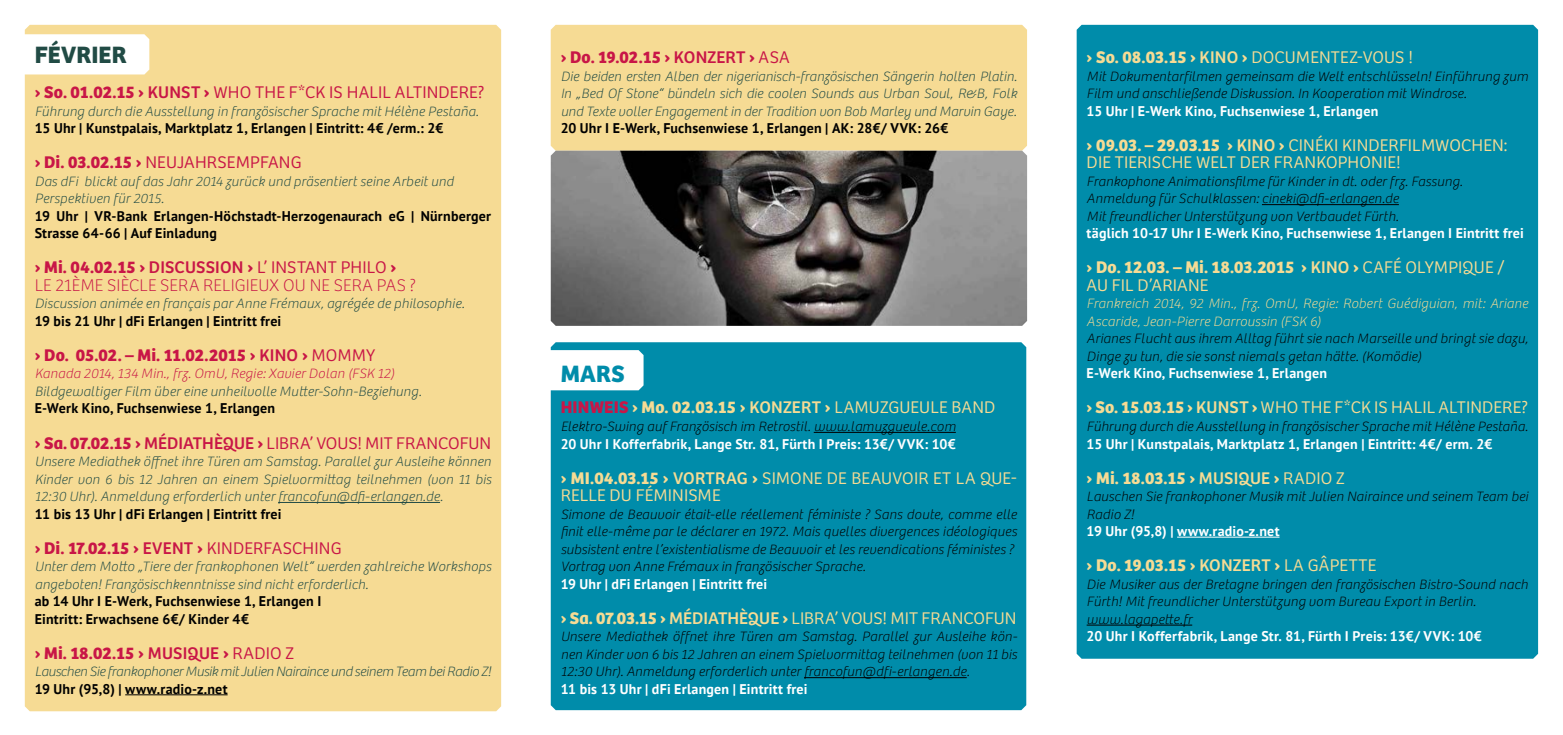
<style>
.page{position:relative;width:1563px;height:735px;background:#fff}
.page>*{position:absolute;margin:0;border:0;box-sizing:border-box;transform-origin:0 0}
.t1{font:700 24.5px "Bree";letter-spacing:.005em;color:#214b45}
.t2{font:700 24.5px "Bree";color:#008caa}
.t3{font:300 17.5px/17.5px "Bree";letter-spacing:.005em;color:#f6db94}
.t4{font:300 17.5px "Bree";letter-spacing:.005em;color:#c81647}
.t5{font:700 17.5px "Bree";letter-spacing:.005em;color:#c81647}
.t6{font:100 17.5px/17.5px "Bree";letter-spacing:.01em;color:#c81647}
.t7{font:700 17.5px "Bree";letter-spacing:.005em;color:#f6db94}
.t8{font:italic 100 14px/17.5px "Bree";letter-spacing:.01em;color:#000}
.t9{font:italic 100 14px/17.5px "Bree";letter-spacing:.01em;color:#214b45}
.t10{font:700 14px "PT Sans";letter-spacing:.015em;color:#fff}
.t11{font:700 14px/17.5px "PT Sans";letter-spacing:.015em;color:#000}
.t12{font:italic 100 14px/17.5px "Bree";letter-spacing:.01em;color:#f6db94}
.t13{font:italic 100 14px "Bree";letter-spacing:-.02em;color:#214b45}
.t14{font:italic 100 14px "Bree";letter-spacing:.01em;color:#c81647}
.s1{font-weight:700}
.s2{font-weight:400}
.s3{font-weight:300}
.s4{font-weight:700;color:#c81647}
</style>
<div class="page">
<div style="left:551px;top:342px;width:475px;height:367px;background:#008caa"></div>
<div style="left:25px;top:25px;width:476px;height:686px;background:#f6db94"></div>
<div style="left:1076px;top:25px;width:462px;height:633px;background:#008caa"></div>
<div style="left:551px;top:25px;width:476px;height:126px;background:#f6db94"></div>
<svg style="left:25px;top:34px;width:124px;height:40px"></svg>
<svg style="left:551px;top:350px;width:92px;height:40px"></svg>
<hr style="left:278px;top:502px;width:162px;height:1px;background:#214b45">
<hr style="left:125px;top:694px;width:103px;height:1px;background:#000">
<hr style="left:814px;top:432px;width:142px;height:1px;background:#000">
<hr style="left:804px;top:677px;width:162px;height:1px;background:#000">
<hr style="left:1262px;top:204px;width:137px;height:1px;background:#000">
<hr style="left:1177px;top:536px;width:102px;height:1px;background:#fff">
<hr style="left:1086px;top:624px;width:106px;height:1px;background:#000">
<img style="left:551px;top:151px;width:476px;height:175px">
<h1 class="t1" style="left:35px;top:40px;width:93px">FÉVRIER</h1>
<p class="t4" style="left:35px;top:82px;width:451px"><span class="s1">› So. 01.02.15 ›</span> <span class="s2">KUNST</span> <span class="s1">›</span> WHO THE F*CK IS HALIL ALTINDERE?</p>
<p class="t9" style="left:35px;top:102px;width:445px">Führung durch die Ausstellung in französischer Sprache mit Hélène Pestaña.</p>
<p class="t11" style="left:35px;top:119px;width:410px">15 Uhr | Kunstpalais, Marktplatz 1, Erlangen | Eintritt: 4€ /erm.: 2€</p>
<p class="t4" style="left:35px;top:152px;width:268px"><span class="s1">› Di. 03.02.15 ›</span> NEUJAHRSEMPFANG</p>
<p class="t9" style="left:35px;top:172px;width:420px">Das dFi blickt auf das Jahr 2014 zurück und präsentiert seine Arbeit und<br>Perspektiven für 2015.</p>
<p class="t11" style="left:35px;top:207px;width:458px">19 Uhr | VR-Bank Erlangen-Höchstadt-Herzogenaurach eG | Nürnberger<br>Strasse 64-66 | Auf Einladung</p>
<p class="t6" style="left:35px;top:259px;width:383px"><span class="s1">› Mi. 04.02.15 ›</span> <span class="s2">DISCUSSION</span> <span class="s1">›</span> <span class="s3">L’ INSTANT PHILO</span> <span class="s1">›<br></span>LE 21ÈME SIÈCLE SERA RELIGIEUX OU NE SERA PAS ?</p>
<p class="t9" style="left:35px;top:295px;width:431px">Discussion animée en français par Anne Frémaux, agrégée de philosophie.</p>
<p class="t11" style="left:35px;top:312px;width:248px">19 bis 21 Uhr | dFi Erlangen | Eintritt frei</p>
<p class="t5" style="left:35px;top:344px;width:342px">› Do. 05.02. – Mi. 11.02.2015 › <span class="s2">KINO</span> › <span class="s3">MOMMY</span></p>
<p class="t14" style="left:35px;top:366px;width:361px">Kanada 2014, 134 Min., frz. OmU, Regie: Xavier Dolan (FSK 12)</p>
<p class="t9" style="left:35px;top:382px;width:388px">Bildgewaltiger Film über eine unheilvolle Mutter-Sohn-Beziehung.</p>
<p class="t11" style="left:35px;top:399px;width:242px">E-Werk Kino, Fuchsenwiese 1, Erlangen</p>
<p class="t4" style="left:35px;top:432px;width:458px"><span class="s1">› Sa. 07.02.15 ›</span> <span class="s2">MÉDIATHÈQUE</span> <span class="s1">›</span> LIBRA’ VOUS! MIT FRANCOFUN</p>
<p class="t9" style="left:35px;top:452px;width:458px;text-align:justify">Unsere Mediathek öffnet ihre Türen am Samstag. Parallel zur Ausleihe können Kinder von 6 bis 12 Jahren an einem Spielvormittag teilnehmen (von 11 bis 12:30 Uhr). Anmeldung erforderlich unter francofun@dfi-erlangen.de.</p>
<p class="t11" style="left:35px;top:504px;width:248px">11 bis 13 Uhr | dFi Erlangen | Eintritt frei</p>
<p class="t5" style="left:35px;top:537px;width:308px">› Di. 17.02.15 › <span class="s2">EVENT</span> › <span class="s3">KINDERFASCHING</span></p>
<p class="t9" style="left:35px;top:557px;width:458px">Unter dem Motto „Tiere der frankophonen Welt“ werden zahlreiche Workshops angeboten! Französischkenntnisse sind nicht erforderlich.</p>
<p class="t11" style="left:35px;top:592px;width:288px">ab 14 Uhr I E-Werk, Fuchsenwiese 1, Erlangen I<br>Eintritt: Erwachsene 6€/ Kinder 4€</p>
<p class="t5" style="left:35px;top:642px;width:261px">› Mi. 18.02.15 › <span class="s2">MUSIQUE</span> › <span class="s3">RADIO Z</span></p>
<p class="t13" style="left:35px;top:663px;width:458px">Lauschen Sie frankophoner Musik mit Julien Nairaince und seinem Team bei Radio Z!</p>
<p class="t11" style="left:35px;top:679px;width:194px">19 Uhr (95,8) | www.radio-z.net</p>
<p class="t5" style="left:561px;top:47px;width:230px">› Do. 19.02.15 › <span class="s2">KONZERT</span> › <span class="s3">ASA</span></p>
<p class="t9" style="left:561px;top:67px;width:458px;text-align:justify">Die beiden ersten Alben der nigerianisch-französischen Sängerin holten Platin.<br>In „Bed Of Stone“ bündeln sich die coolen Sounds aus Urban Soul, R&amp;B, Folk und Texte voller Engagement in der Tradition von Bob Marley und Marvin Gaye.</p>
<p class="t11" style="left:561px;top:119px;width:389px">20 Uhr I E-Werk, Fuchsenwiese 1, Erlangen | AK: 28€/ VVK: 26€</p>
<h1 class="t2" style="left:561px;top:359px;width:66px">MARS</h1>
<p class="t3" style="left:561px;top:399px;width:436px"><span class="s4">HINWEIS</span> <span class="s1">› Mo. 02.03.15 ›</span> <span class="s2">KONZERT</span> <span class="s1">›</span> LAMUZGUEULE BAND</p>
<p class="t8" style="left:561px;top:417px;width:397px">Elektro-Swing auf Französisch im Retrostil. www.lamuzgueule.com</p>
<p class="t10" style="left:561px;top:434px;width:397px">20 Uhr I Kofferfabrik, Lange Str. 81, Fürth I Preis: 13€/ VVK: 10€</p>
<p class="t3" style="left:561px;top:469px;width:458px"><span class="s1">› MI.04.03.15 ›</span> <span class="s2">VORTRAG</span> <span class="s1">›</span> SIMONE DE BEAUVOIR ET LA QUE-<br>RELLE DU FÉMINISME</p>
<p class="t8" style="left:561px;top:505px;width:458px">Simone de Beauvoir était-elle réellement féministe ? Sans doute, comme elle finit elle-même par le déclarer en 1972. Mais quelles divergences idéologiques subsistent entre l’existentialisme de Beauvoir et les revendications féministes ?<br>Vortrag von Anne Frémaux in französischer Sprache.</p>
<p class="t10" style="left:561px;top:574px;width:208px">19 Uhr | dFi Erlangen | Eintritt frei</p>
<p class="t3" style="left:561px;top:609px;width:457px"><span class="s1">› Sa. 07.03.15 ›</span> <span class="s2">MÉDIATHÈQUE</span> <span class="s1">›</span> LIBRA’ VOUS! MIT FRANCOFUN</p>
<p class="t8" style="left:561px;top:627px;width:458px;text-align:justify">Unsere Mediathek öffnet ihre Türen am Samstag. Parallel zur Ausleihe kön&shy;nen Kinder von 6 bis 12 Jahren an einem Spielvormittag teilnehmen (von 11 bis 12:30 Uhr). Anmeldung erforderlich unter francofun@dfi-erlangen.de.</p>
<p class="t10" style="left:561px;top:679px;width:248px">11 bis 13 Uhr | dFi Erlangen | Eintritt frei</p>
<p class="t3" style="left:1086px;top:49px;width:328px"><span class="s1">› So. 08.03.15 ›</span> <span class="s2">KINO</span> <span class="s1">›</span> DOCUMENTEZ-VOUS !</p>
<p class="t8" style="left:1086px;top:67px;width:443px">Mit Dokumentarfilmen gemeinsam die Welt entschlüsseln! Einführung zum<br>Film und anschließende Diskussion. In Kooperation mit Windrose.</p>
<p class="t10" style="left:1086px;top:101px;width:293px">15 Uhr | E-Werk Kino, Fuchsenwiese 1, Erlangen</p>
<p class="t3" style="left:1086px;top:136px;width:422px"><span class="s1">› 09.03. – 29.03.15 ›</span> <span class="s2">KINO</span> <span class="s1">›</span> CINÉKI KINDERFILMWOCHEN:<br>DIE TIERISCHE WELT DER FRANKOPHONIE!</p>
<p class="t8" style="left:1086px;top:172px;width:378px">Frankophone Animationsfilme für Kinder in dt. oder frz. Fassung.<br>Anmeldung für Schulklassen: cineki@dfi-erlangen.de<br>Mit freundlicher Unterstützung von Vertbaudet Fürth.</p>
<p class="t10" style="left:1086px;top:224px;width:439px">täglich 10-17 Uhr I E-Werk Kino, Fuchsenwiese 1, Erlangen I Eintritt frei</p>
<p class="t3" style="left:1086px;top:259px;width:419px"><span class="s1">› Do. 12.03. – Mi. 18.03.2015 ›</span> <span class="s2">KINO</span> <span class="s1">›</span> CAFÉ OLYMPIQUE /<br>AU FIL D’ARIANE</p>
<p class="t12" style="left:1086px;top:295px;width:443px">Frankreich 2014, 92 Min., frz. OmU, Regie: Robert Guédiguian, mit: Ariane<br>Ascaride, Jean-Pierre Darroussin (FSK 6)</p>
<p class="t8" style="left:1086px;top:330px;width:443px">Arianes Flucht aus ihrem Alltag führt sie nach Marseille und bringt sie dazu,<br>Dinge zu tun, die sie sonst niemals getan hätte. (Komödie)</p>
<p class="t10" style="left:1086px;top:364px;width:242px">E-Werk Kino, Fuchsenwiese 1, Erlangen</p>
<p class="t3" style="left:1086px;top:399px;width:443px"><span class="s1">› So. 15.03.15 ›</span> <span class="s2">KUNST</span> <span class="s1">›</span> WHO THE F*CK IS HALIL ALTINDERE?</p>
<p class="t8" style="left:1086px;top:417px;width:443px">Führung durch die Ausstellung in französischer Sprache mit Hélène Pestaña.</p>
<p class="t10" style="left:1086px;top:434px;width:407px">15 Uhr | Kunstpalais, Marktplatz 1, Erlangen | Eintritt: 4€/ erm. 2€</p>
<p class="t7" style="left:1086px;top:467px;width:260px">› Mi. 18.03.15 › <span class="s2">MUSIQUE</span> › <span class="s3">RADIO Z</span></p>
<p class="t8" style="left:1086px;top:487px;width:443px">Lauschen Sie frankophoner Musik mit Julien Nairaince und seinem Team bei<br>Radio Z!</p>
<p class="t10" style="left:1086px;top:521px;width:194px">19 Uhr (95,8) | www.radio-z.net</p>
<p class="t7" style="left:1086px;top:554px;width:291px">› Do. 19.03.15 › <span class="s2">KONZERT</span> › <span class="s3">LA GÂPETTE</span></p>
<p class="t8" style="left:1086px;top:575px;width:443px">Die Musiker aus der Bretagne bringen den französischen Bistro-Sound nach<br>Fürth! Mit freundlicher Unterstützung vom Bureau Export in Berlin. www.lagapette.fr</p>
<p class="t10" style="left:1086px;top:626px;width:397px">20 Uhr I Kofferfabrik, Lange Str. 81, Fürth I Preis: 13€/ VVK: 10€</p>
</div>
